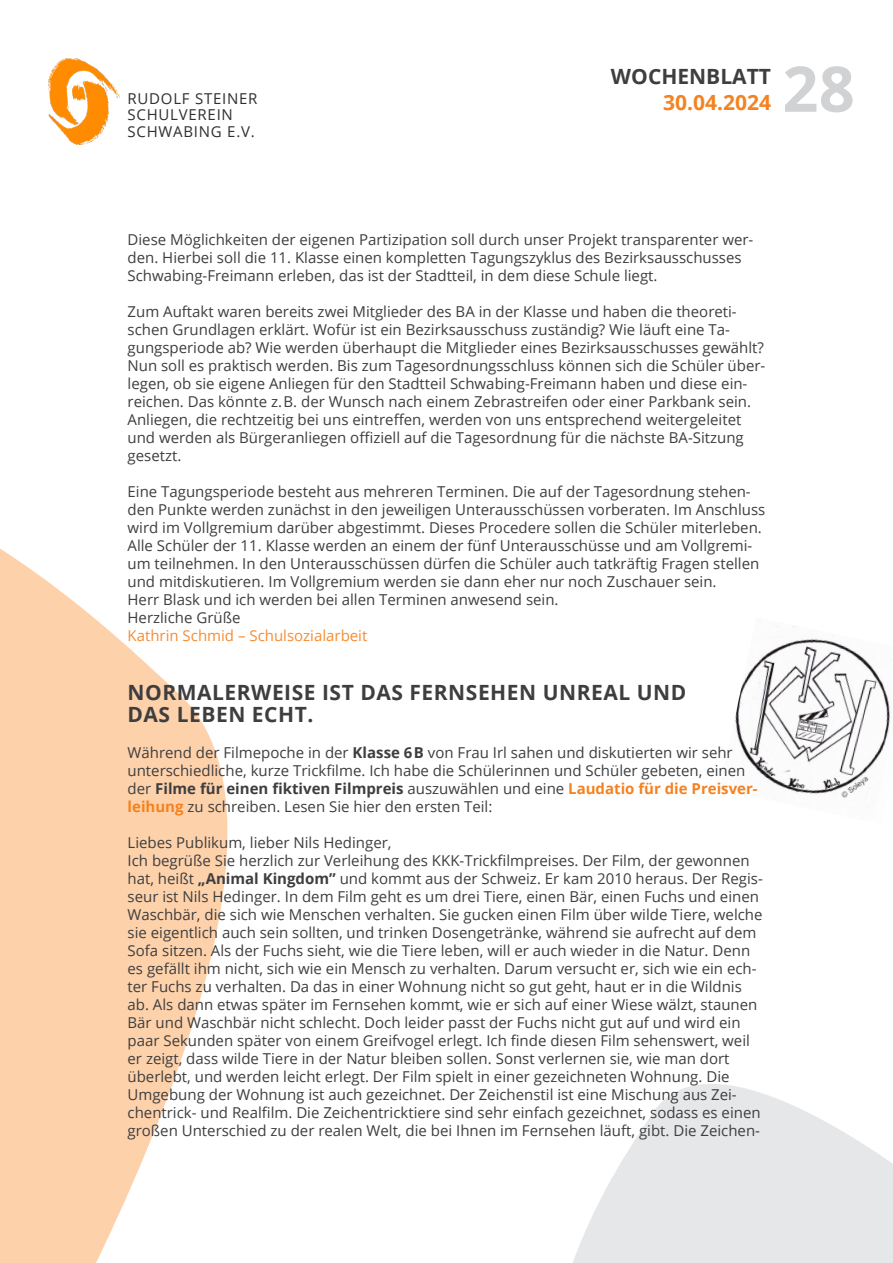
<style>
.page{position:relative;width:893px;height:1263px;background:#fff}
.page>*{position:absolute;margin:0;border:0;box-sizing:border-box;transform-origin:0 0}
.t1{font:700 63px "Open Sans";color:#d1d2d4}
.t2{font:700 21px/22.5px "Open Sans";letter-spacing:.025em;color:#3e3e3f}
.t3{font:700 21px "Open Sans";color:#3e3e3f}
.t4{font:700 21px "Open Sans";color:#f58220}
.t5{font:15px/18px "Open Sans";color:#3e3e3f}
.t6{font:15px/16.5px "Open Sans";letter-spacing:.05em;color:#312f30}
.t7{font:15px "Open Sans";color:#f68c32}
.s1{font-weight:700}
.s2{font-weight:700;color:#f58220}
</style>
<div class="page">
<img style="left:48px;top:59px;width:72px;height:86px">
<svg style="left:573px;top:1084px;width:320px;height:179px;fill:#e6e7e9"></svg>
<svg style="left:0;top:549px;width:228px;height:714px;fill:#fdd1aa"></svg>
<img style="left:735px;top:626px;width:155px;height:172px">
<p class="t6" style="left:128px;top:89px;width:131px">RUDOLF STEINER<br>SCHULVEREIN<br>SCHWABING E.V.</p>
<h2 class="t3" style="left:611px;top:62px;width:162px">WOCHENBLATT</h2>
<h2 class="t4" style="left:663px;top:87px;width:109px">30.04.2024</h2>
<h1 class="t1" style="left:782px;top:44px;width:74px">28</h1>
<p class="t5" style="left:128px;top:231px;width:627px">Diese Möglichkeiten der eigenen Partizipation soll durch unser Projekt transparenter wer&shy;den. Hierbei soll die 11. Klasse einen kompletten Tagungszyklus des Bezirksausschusses<br>Schwabing-Freimann erleben, das ist der Stadtteil, in dem diese Schule liegt.</p>
<p class="t5" style="left:128px;top:303px;width:639px">Zum Auftakt waren bereits zwei Mitglieder des BA in der Klasse und haben die theoreti&shy;schen Grundlagen erklärt. Wofür ist ein Bezirksausschuss zuständig? Wie läuft eine Ta&shy;gungsperiode ab? Wie werden überhaupt die Mitglieder eines Bezirksausschusses gewählt?<br>Nun soll es praktisch werden. Bis zum Tagesordnungsschluss können sich die Schüler über&shy;legen, ob sie eigene Anliegen für den Stadtteil Schwabing-Freimann haben und diese ein&shy;reichen. Das könnte z. B. der Wunsch nach einem Zebrastreifen oder einer Parkbank sein.<br>Anliegen, die rechtzeitig bei uns eintreffen, werden von uns entsprechend weitergeleitet und werden als Bürgeranliegen offiziell auf die Tagesordnung für die nächste BA-Sitzung gesetzt.</p>
<p class="t5" style="left:128px;top:483px;width:639px">Eine Tagungsperiode besteht aus mehreren Terminen. Die auf der Tagesordnung stehen&shy;den Punkte werden zunächst in den jeweiligen Unterausschüssen vorberaten. Im Anschluss wird im Vollgremium darüber abgestimmt. Dieses Procedere sollen die Schüler miterleben.<br>Alle Schüler der 11. Klasse werden an einem der fünf Unterausschüsse und am Vollgremi&shy;um teilnehmen. In den Unterausschüssen dürfen die Schüler auch tatkräftig Fragen stellen und mitdiskutieren. Im Vollgremium werden sie dann eher nur noch Zuschauer sein.<br>Herr Blask und ich werden bei allen Terminen anwesend sein.<br>Herzliche Grüße</p>
<p class="t7" style="left:128px;top:625px;width:241px">Kathrin Schmid – Schulsozialarbeit</p>
<h2 class="t2" style="left:128px;top:680px;width:560px">NORMALERWEISE IST DAS FERNSEHEN UNREAL UND<br>DAS LEBEN ECHT.</h2>
<p class="t5" style="left:128px;top:744px;width:632px">Während der Filmepoche in der <span class="s1">Klasse 6 B</span> von Frau Irl sahen und diskutierten wir sehr unterschiedliche, kurze Trickfilme. Ich habe die Schülerinnen und Schüler gebeten, einen der <span class="s1">Filme für einen fiktiven Filmpreis</span> auszuwählen und eine <span class="s2">Laudatio für die Preisver&shy;leihung</span> zu schreiben. Lesen Sie hier den ersten Teil:</p>
<p class="t5" style="left:128px;top:834px;width:637px">Liebes Publikum, lieber Nils Hedinger,<br>Ich begrüße Sie herzlich zur Verleihung des KKK-Trickfilmpreises. Der Film, der gewonnen hat, heißt <span class="s1">„Animal Kingdom”</span> und kommt aus der Schweiz. Er kam 2010 heraus. Der Regis&shy;seur ist Nils Hedinger. In dem Film geht es um drei Tiere, einen Bär, einen Fuchs und einen Waschbär, die sich wie Menschen verhalten. Sie gucken einen Film über wilde Tiere, welche sie eigentlich auch sein sollten, und trinken Dosengetränke, während sie aufrecht auf dem Sofa sitzen. Als der Fuchs sieht, wie die Tiere leben, will er auch wieder in die Natur. Denn es gefällt ihm nicht, sich wie ein Mensch zu verhalten. Darum versucht er, sich wie ein ech&shy;ter Fuchs zu verhalten. Da das in einer Wohnung nicht so gut geht, haut er in die Wildnis ab. Als dann etwas später im Fernsehen kommt, wie er sich auf einer Wiese wälzt, staunen Bär und Waschbär nicht schlecht. Doch leider passt der Fuchs nicht gut auf und wird ein paar Sekunden später von einem Greifvogel erlegt. Ich finde diesen Film sehenswert, weil er zeigt, dass wilde Tiere in der Natur bleiben sollen. Sonst verlernen sie, wie man dort überlebt, und werden leicht erlegt. Der Film spielt in einer gezeichneten Wohnung. Die Umgebung der Wohnung ist auch gezeichnet. Der Zeichenstil ist eine Mischung aus Zei&shy;chentrick- und Realfilm. Die Zeichentricktiere sind sehr einfach gezeichnet, sodass es einen großen Unterschied zu der realen Welt, die bei Ihnen im Fernsehen läuft, gibt. Die Zeichen-</p>
</div>
